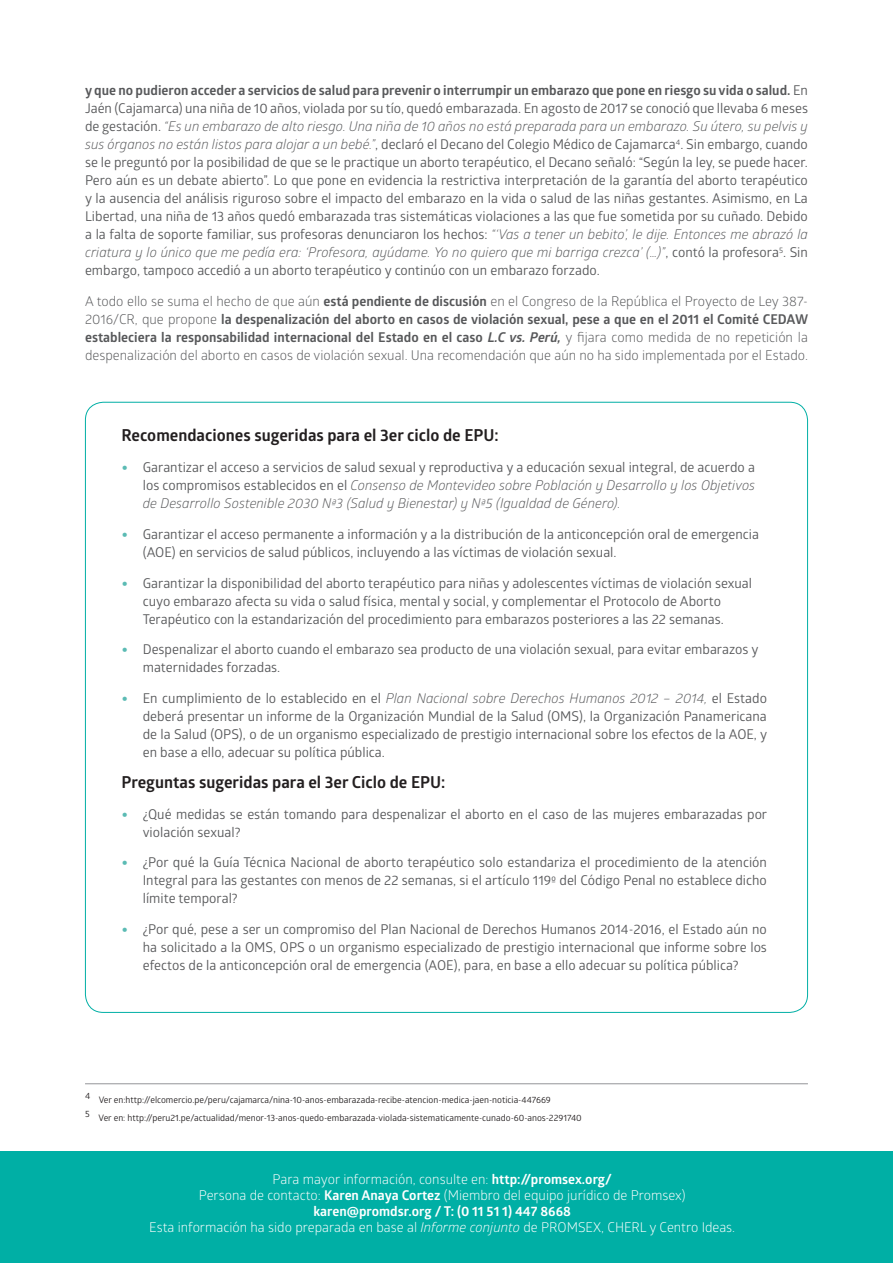
<style>
.page{position:relative;width:893px;height:1263px;background:#fff}
.page>*{position:absolute;margin:0;border:0;box-sizing:border-box;transform-origin:0 0}
.t1{font:700 16.5px "Glober";color:#231f20}
.t2{font:13.5px/18px "Glober";color:#57585a;text-align:justify}
.t3{font:13.5px/18px "Glober";color:#57585a;text-align:justify}
.t4{font:italic 13.5px/18px "Glober";color:#57585a;text-align:justify}
.t5{font:13.5px/16.2px "Glober";color:#fff;text-align:center}
.t6{font:9px "Glober";color:#231f20}
.s1{font-weight:700}
.s2{font-style:italic}
.s3{font-weight:700;font-style:italic}
.s4{font-family:"Calibri";font-style:normal;color:#5bbbb4}
.s5{font-style:normal}
.s6{font-family:"Calibri";color:#5bbbb4}
</style>
<div class="page">
<hr style="left:85px;top:1083px;width:723px;height:1px;background:#939598">
<div style="left:0;top:1151px;width:893px;height:112px;background:#00afa5"></div>
<p class="t2" style="left:85px;top:81px;width:724px"><span class="s1">y que no pudieron acceder a servicios de salud para prevenir o interrumpir un embarazo que pone en riesgo su vida o salud.</span> En Jaén (Cajamarca) una niña de 10 años, violada por su tío, quedó embarazada. En agosto de 2017 se conoció que llevaba 6 meses de gestación. <span class="s2">“Es un embarazo de alto riesgo. Una niña de 10 años no está preparada para un embarazo. Su útero, su pelvis y sus órganos no están listos para alojar a un bebé.”</span>, declaró el Decano del Colegio Médico de Cajamarca<sup>4</sup>. Sin embargo, cuando se le preguntó por la posibilidad de que se le practique un aborto terapéutico, el Decano señaló: “Según la ley, se puede hacer.<br>Pero aún es un debate abierto”. Lo que pone en evidencia la restrictiva interpretación de la garantía del aborto terapéutico y la ausencia del análisis riguroso sobre el impacto del embarazo en la vida o salud de las niñas gestantes. Asimismo, en La Libertad, una niña de 13 años quedó embarazada tras sistemáticas violaciones a las que fue sometida por su cuñado. Debido a la falta de soporte familiar, sus profesoras denunciaron los hechos: <span class="s2">“‘Vas a tener un bebito’, le dije. Entonces me abrazó la criatura y lo único que me pedía era: ‘Profesora, ayúdame. Yo no quiero que mi barriga crezca’ (…)”</span>, contó la profesora<sup>5</sup>. Sin embargo, tampoco accedió a un aborto terapéutico y continúo con un embarazo forzado.</p>
<p class="t3" style="left:85px;top:292px;width:725px">A todo ello se suma el hecho de que aún <span class="s1">está pendiente de discusión</span> en el Congreso de la República el Proyecto de Ley 387- 2016/CR, que propone <span class="s1">la despenalización del aborto en casos de violación sexual, pese a que en el 2011 el Comité CEDAW estableciera la responsabilidad internacional del Estado en el caso</span> <span class="s3">L.C vs. Perú,</span> y fijara como medida de no repetición la despenalización del aborto en casos de violación sexual. Una recomendación que aún no ha sido implementada por el Estado.</p>
<p class="t1" style="left:122px;top:424px;width:379px">Recomendaciones sugeridas para el 3er ciclo de EPU:</p>
<p class="t4" style="left:143px;top:458px;width:614px;text-indent:-21px"><span class="s4">•</span> <span class="s5">Garantizar el acceso a servicios de salud sexual y reproductiva y a educación sexual integral, de acuerdo a los compromisos establecidos en el</span> Consenso de Montevideo sobre Población y Desarrollo y los Objetivos de Desarrollo Sostenible 2030 Nª3 (Salud y Bienestar) y Nª5 (Igualdad de Género).</p>
<p class="t2" style="left:143px;top:524px;width:618px;text-indent:-21px"><span class="s6">•</span> Garantizar el acceso permanente a información y a la distribución de la anticoncepción oral de emergencia (AOE) en servicios de salud públicos, incluyendo a las víctimas de violación sexual.</p>
<p class="t2" style="left:143px;top:573px;width:611px;text-align:left;text-indent:-21px"><span class="s6">•</span> Garantizar la disponibilidad del aborto terapéutico para niñas y adolescentes víctimas de violación sexual cuyo embarazo afecta su vida o salud física, mental y social, y complementar el Protocolo de Aborto<br>Terapéutico con la estandarización del procedimiento para embarazos posteriores a las 22 semanas.</p>
<p class="t2" style="left:143px;top:640px;width:617px;text-indent:-21px"><span class="s6">•</span> Despenalizar el aborto cuando el embarazo sea producto de una violación sexual, para evitar embarazos y maternidades forzadas.</p>
<p class="t2" style="left:143px;top:689px;width:626px;text-indent:-21px"><span class="s6">•</span> En cumplimiento de lo establecido en el <span class="s2">Plan Nacional sobre Derechos Humanos 2012 – 2014,</span> el Estado deberá presentar un informe de la Organización Mundial de la Salud (OMS), la Organización Panamericana de la Salud (OPS), o de un organismo especializado de prestigio internacional sobre los efectos de la AOE, y en base a ello, adecuar su política pública.</p>
<p class="t1" style="left:122px;top:770px;width:325px">Preguntas sugeridas para el 3er Ciclo de EPU:</p>
<p class="t2" style="left:143px;top:804px;width:626px;text-indent:-21px"><span class="s6">•</span> ¿Qué medidas se están tomando para despenalizar el aborto en el caso de las mujeres embarazadas por violación sexual?</p>
<p class="t2" style="left:143px;top:853px;width:626px;text-indent:-21px"><span class="s6">•</span> ¿Por qué la Guía Técnica Nacional de aborto terapéutico solo estandariza el procedimiento de la atención Integral para las gestantes con menos de 22 semanas, si el artículo 119º del Código Penal no establece dicho límite temporal?</p>
<p class="t2" style="left:143px;top:920px;width:626px;text-indent:-21px"><span class="s6">•</span> ¿Por qué, pese a ser un compromiso del Plan Nacional de Derechos Humanos 2014-2016, el Estado aún no ha solicitado a la OMS, OPS o un organismo especializado de prestigio internacional que informe sobre los efectos de la anticoncepción oral de emergencia (AOE), para, en base a ello adecuar su política pública?</p>
<p class="t6" style="left:85px;top:1089px;width:7px">4</p>
<p class="t6" style="left:85px;top:1107px;width:6px">5</p>
<p class="t6" style="left:99px;top:1093px;width:454px">Ver en:http://elcomercio.pe/peru/cajamarca/nina-10-anos-embarazada-recibe-atencion-medica-jaen-noticia-447669</p>
<p class="t6" style="left:99px;top:1111px;width:485px">Ver en: http://peru21.pe/actualidad/menor-13-anos-quedo-embarazada-violada-sistematicamente-cunado-60-anos-2291740</p>
<p class="t5" style="left:273px;top:1170px;width:341px">Para mayor información, consulte en: <span class="s1">http://promsex.org/</span></p>
<p class="t5" style="left:199px;top:1186px;width:488px">Persona de contacto: <span class="s1">Karen Anaya Cortez</span> (Miembro del equipo jurídico de Promsex) <span class="s1">karen@promdsr.org / T: (0 11 51 1) 447 8668</span></p>
<p class="t5" style="left:149px;top:1219px;width:587px">Esta información ha sido preparada en base al <span class="s2">Informe conjunto</span> de PROMSEX, CHERL y Centro Ideas.</p>
</div>
